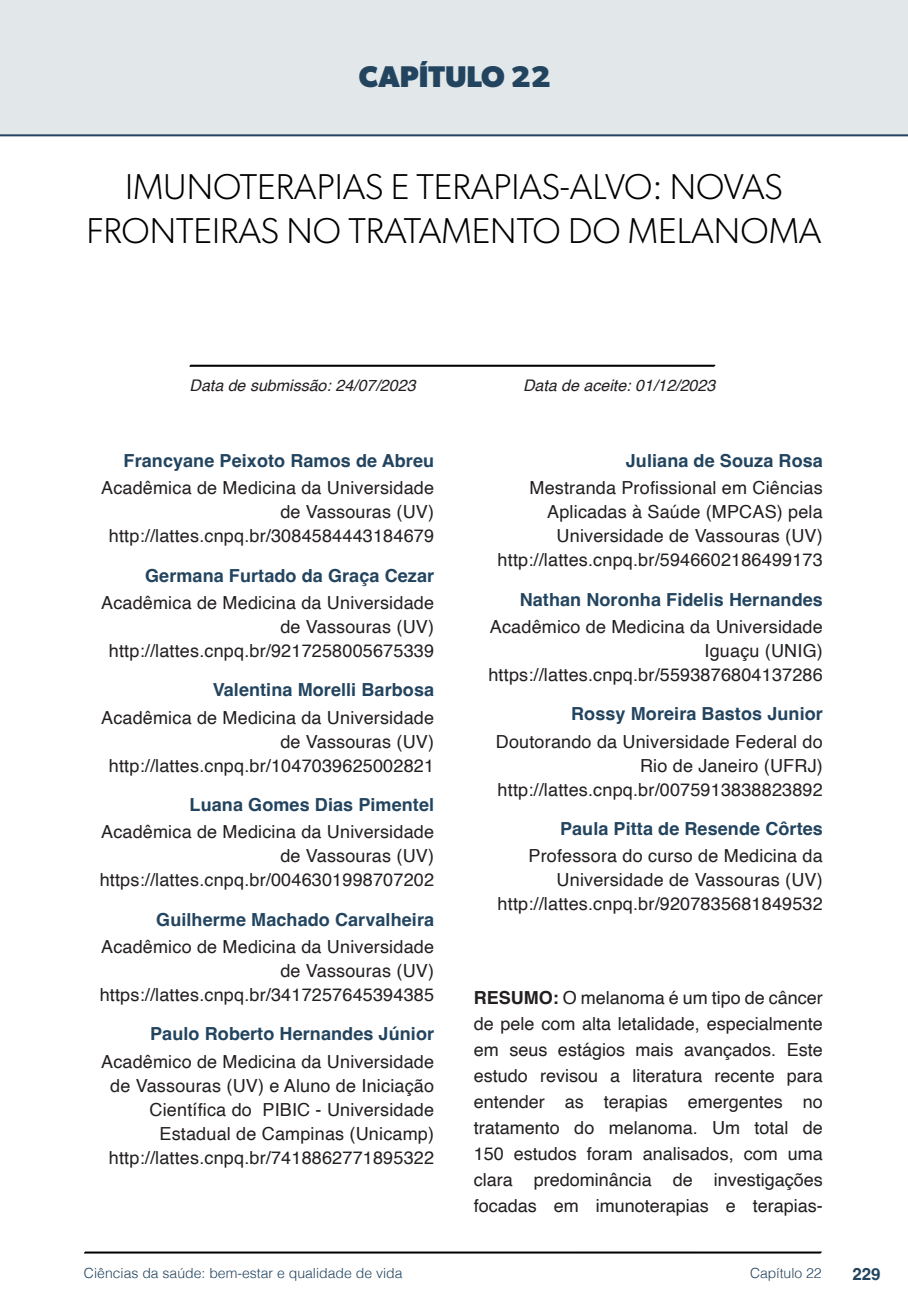
<style>
.page{position:relative;width:908px;height:1304px;background:#fff}
.page>*{position:absolute;margin:0;border:0;box-sizing:border-box;transform-origin:0 0}
.t1{font:300 36px/44px "Gibson";color:#000;text-align:center}
.t2{font:700 30px "Gibson";color:#23445f}
.t3{font:18px/24px "Helvetica";letter-spacing:.01em;color:#231f20;text-align:right}
.t4{font:700 18px "Helvetica";letter-spacing:.005em;color:#23445f}
.t5{font:700 16.8px "Helvetica";color:#23445f}
.t6{font:italic 16px "Helvetica";color:#231f20}
.t7{font:300 14px "Helvetica";color:#23445f}
.s1{font-weight:700}
</style>
<div class="page">
<svg style="left:84px;top:1251px;width:737px;height:3px;background:#515151"></svg>
<svg style="left:189px;top:364px;width:526px;height:3px;background:#4f4f4f"></svg>
<div style="left:0;top:0;width:907px;height:136px;background:#e2e7e9"></div>
<div style="left:44px;top:72px;width:68px;height:61px;background:#e2e7e9"></div>
<h2 class="t2" style="left:359px;top:58px;width:193px">CAPÍTULO 22</h2>
<h1 class="t1" style="left:86px;top:164px;width:736px">IMUNOTERAPIAS E TERAPIAS-ALVO: NOVAS<br>FRONTEIRAS NO TRATAMENTO DO MELANOMA</h1>
<p class="t6" style="left:189px;top:373px;width:227px">Data de submissão: 24/07/2023</p>
<p class="t6" style="left:523px;top:373px;width:194px">Data de aceite: 01/12/2023</p>
<p class="t4" style="left:123px;top:450px;width:312px">Francyane Peixoto Ramos de Abreu</p>
<p class="t3" style="left:101px;top:477px;width:334px">Acadêmica de Medicina da Universidade de Vassouras (UV) http://lattes.cnpq.br/3084584443184679</p>
<p class="t4" style="left:145px;top:564px;width:290px">Germana Furtado da Graça Cezar</p>
<p class="t3" style="left:101px;top:591px;width:334px">Acadêmica de Medicina da Universidade de Vassouras (UV) http://lattes.cnpq.br/9217258005675339</p>
<p class="t4" style="left:212px;top:679px;width:223px">Valentina Morelli Barbosa</p>
<p class="t3" style="left:101px;top:706px;width:334px">Acadêmica de Medicina da Universidade de Vassouras (UV) http://lattes.cnpq.br/1047039625002821</p>
<p class="t4" style="left:189px;top:794px;width:246px">Luana Gomes Dias Pimentel</p>
<p class="t3" style="left:100px;top:821px;width:336px">Acadêmica de Medicina da Universidade de Vassouras (UV) https://lattes.cnpq.br/0046301998707202</p>
<p class="t4" style="left:156px;top:908px;width:279px">Guilherme Machado Carvalheira</p>
<p class="t3" style="left:100px;top:935px;width:336px">Acadêmico de Medicina da Universidade de Vassouras (UV) https://lattes.cnpq.br/3417257645394385</p>
<p class="t4" style="left:150px;top:1023px;width:285px">Paulo Roberto Hernandes Júnior</p>
<p class="t3" style="left:101px;top:1050px;width:334px">Acadêmico de Medicina da Universidade de Vassouras (UV) e Aluno de Iniciação Científica do PIBIC - Universidade Estadual de Campinas (Unicamp) http://lattes.cnpq.br/7418862771895322</p>
<p class="t4" style="left:625px;top:450px;width:198px">Juliana de Souza Rosa</p>
<p class="t3" style="left:497px;top:477px;width:326px">Mestranda Profissional em Ciências Aplicadas à Saúde (MPCAS) pela Universidade de Vassouras (UV) http://lattes.cnpq.br/5946602186499173</p>
<p class="t4" style="left:519px;top:588px;width:304px">Nathan Noronha Fidelis Hernandes</p>
<p class="t3" style="left:488px;top:615px;width:336px">Acadêmico de Medicina da Universidade<br>Iguaçu (UNIG) https://lattes.cnpq.br/5593876804137286</p>
<p class="t4" style="left:571px;top:703px;width:253px">Rossy Moreira Bastos Junior</p>
<p class="t3" style="left:495px;top:730px;width:328px">Doutorando da Universidade Federal do<br>Rio de Janeiro (UFRJ) http://lattes.cnpq.br/0075913838823892</p>
<p class="t4" style="left:559px;top:818px;width:264px">Paula Pitta de Resende Côrtes</p>
<p class="t3" style="left:497px;top:844px;width:326px">Professora do curso de Medicina da<br>Universidade de Vassouras (UV) http://lattes.cnpq.br/9207835681849532</p>
<p class="t3" style="left:473px;top:985px;width:350px;line-height:26px;text-align:justify"><span class="s1">RESUMO:</span> O melanoma é um tipo de câncer de pele com alta letalidade, especialmente em seus estágios mais avançados. Este estudo revisou a literatura recente para entender as terapias emergentes no tratamento do melanoma. Um total de 150 estudos foram analisados, com uma clara predominância de investigações focadas em imunoterapias e terapias-</p>
<p class="t7" style="left:84px;top:1261px;width:320px">Ciências da saúde: bem-estar e qualidade de vida</p>
<p class="t7" style="left:749px;top:1261px;width:73px">Capítulo 22</p>
<p class="t5" style="left:851px;top:1264px;width:30px">229</p>
</div>
